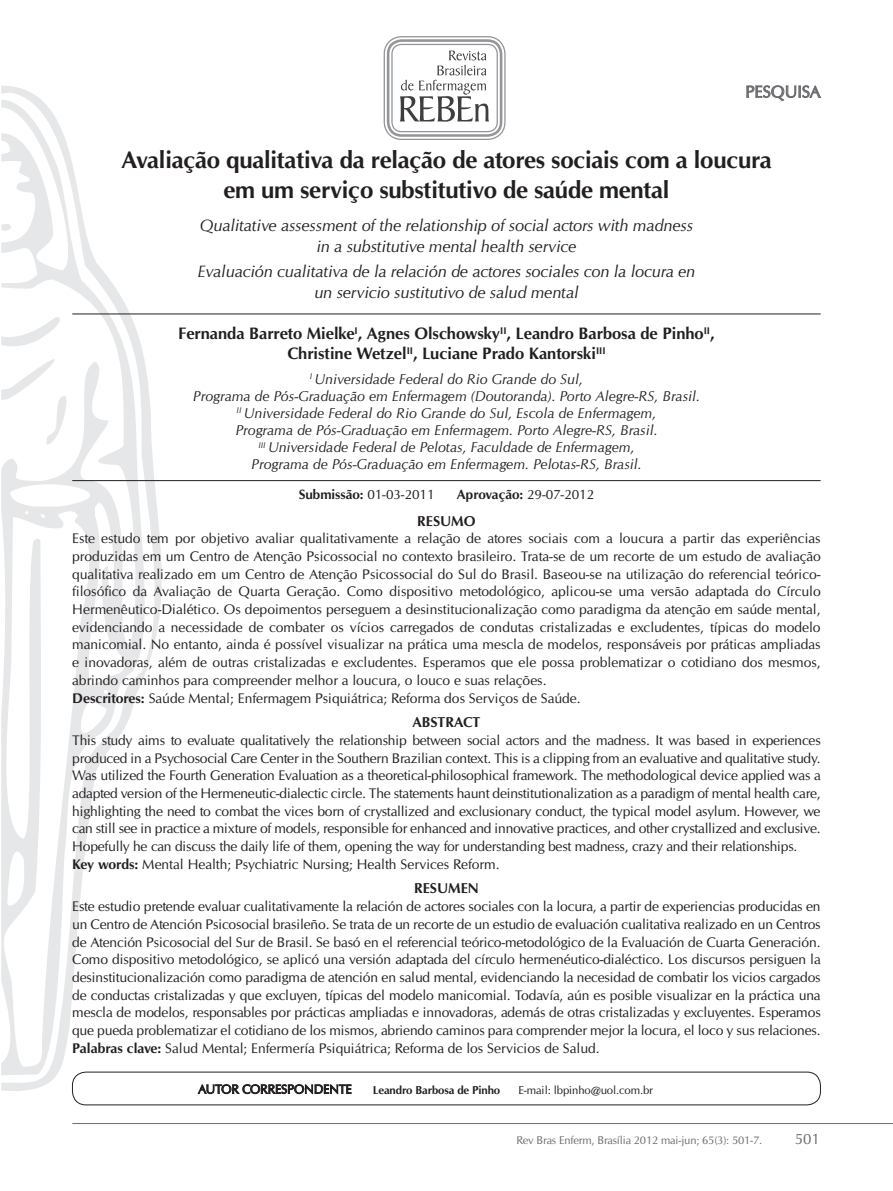
<style>
.page{position:relative;width:893px;height:1191px;background:#fff}
.page>*{position:absolute;margin:0;border:0;box-sizing:border-box;transform-origin:0 0}
.t1{font:700 24px/30px "URW Classico";letter-spacing:-.01em;color:#231f20;text-align:center}
.t2{font:italic 16.5px/21px "URW Classico";letter-spacing:-.01em;color:#231f20;text-align:center}
.t3{font:700 16.5px/19.8px "URW Classico";color:#231f20;text-align:center}
.t4{font:16.5px "URW Classico";color:#6c6d70}
.t5{font:15px "URW Classico";color:#6c6d70}
.t6{font:italic 14.25px/17.1px "URW Classico";color:#231f20;text-align:center}
.t7{font:700 14.25px "URW Classico";color:#231f20}
.t8{font:13.95px/17.7px "URW Classico";color:#231f20}
.t9{font:700 13.5px "URW Classico";color:#231f20}
.t10{font:12.45px "URW Classico";letter-spacing:-.01em;color:#231f20}
.t11{font:11.4px "URW Classico";letter-spacing:-.01em;color:#231f20}
.t12{font:700 11.4px "URW Classico";letter-spacing:-.01em;color:#231f20}
.t13{font:11.25px "URW Classico";letter-spacing:-.015em;color:#6c6d70}
.s1{font-weight:400}
.s2{font-weight:700}
</style>
<div class="page">
<svg style="left:1px;top:86px;width:174px;height:1005px"></svg>
<div style="left:384px;top:36px;width:122px;height:104px;border:1px solid #939598;border-radius:17px"></div>
<div style="left:387px;top:39px;width:115px;height:98px;border:3px solid #939598;border-radius:14px"></div>
<div style="left:391px;top:44px;width:107px;height:88px;border:1px solid #939598;border-radius:10px"></div>
<svg style="left:400px;top:51px;width:89px;height:71px"></svg>
<hr style="left:72px;top:1123px;width:821px;height:1px;background:#6c6d70">
<hr style="left:72px;top:314px;width:749px;height:1px;background:#231f20">
<hr style="left:72px;top:480px;width:749px;height:1px;background:#231f20">
<svg style="left:746px;top:86px;width:75px;height:15px"></svg>
<div style="left:72px;top:1072px;width:749px;height:33px;border:1px solid #231f20;border-radius:14px"></div>
<svg style="left:198px;top:1084px;width:153px;height:9px"></svg>
<p class="t4" style="left:745px;top:82px;width:77px">PESQUISA</p>
<h1 class="t1" style="left:121px;top:144px;width:652px">Avaliação qualitativa da relação de atores sociais com a loucura em um serviço substitutivo de saúde mental</h1>
<p class="t2" style="left:200px;top:215px;width:495px">Qualitative assessment of the relationship of social actors with madness in a substitutive mental health service</p>
<p class="t2" style="left:198px;top:261px;width:499px">Evaluación cualitativa de la relación de actores sociales con la locura en un servicio sustitutivo de salud mental</p>
<p class="t3" style="left:178px;top:324px;width:538px">Fernanda Barreto Mielke<sup>I</sup>, Agnes Olschowsky<sup>II</sup>, Leandro Barbosa de Pinho<sup>II</sup>,<br>Christine Wetzel<sup>II</sup>, Luciane Prado Kantorski<sup>III</sup></p>
<p class="t6" style="left:193px;top:371px;width:509px"><sup>I</sup> Universidade Federal do Rio Grande do Sul,<br>Programa de Pós-Graduação em Enfermagem (Doutoranda). Porto Alegre-RS, Brasil.<br><sup>II</sup> Universidade Federal do Rio Grande do Sul, Escola de Enfermagem,<br>Programa de Pós-Graduação em Enfermagem. Porto Alegre-RS, Brasil.<br><sup>III</sup> Universidade Federal de Pelotas, Faculdade de Enfermagem,<br>Programa de Pós-Graduação em Enfermagem. Pelotas-RS, Brasil.</p>
<p class="t9" style="left:299px;top:486px;width:137px">Submissão: <span class="s1">01-03-2011</span></p>
<p class="t9" style="left:457px;top:486px;width:139px">Aprovação: <span class="s1">29-07-2012</span></p>
<p class="t7" style="left:417px;top:512px;width:60px">RESUMO</p>
<p class="t8" style="left:72px;top:530px;width:750px">Este estudo tem por objetivo avaliar qualitativamente a relação de atores sociais com a loucura a partir das experiências produzidas em um Centro de Atenção Psicossocial no contexto brasileiro. Trata-se de um recorte de um estudo de avaliação qualitativa realizado em um Centro de Atenção Psicossocial do Sul do Brasil. Baseou-se na utilização do referencial teórico&shy;filosófico da Avaliação de Quarta Geração. Como dispositivo metodológico, aplicou-se uma versão adaptada do Círculo Hermenêutico-Dialético. Os depoimentos perseguem a desinstitucionalização como paradigma da atenção em saúde mental, evidenciando a necessidade de combater os vícios carregados de condutas cristalizadas e excludentes, típicas do modelo manicomial. No entanto, ainda é possível visualizar na prática uma mescla de modelos, responsáveis por práticas ampliadas e inovadoras, além de outras cristalizadas e excludentes. Esperamos que ele possa problematizar o cotidiano dos mesmos, abrindo caminhos para compreender melhor a loucura, o louco e suas relações.<br><span class="s2">Descritores:</span> Saúde Mental; Enfermagem Psiquiátrica; Reforma dos Serviços de Saúde.</p>
<p class="t7" style="left:412px;top:713px;width:69px">ABSTRACT</p>
<p class="t8" style="left:72px;top:731px;width:750px">This study aims to evaluate qualitatively the relationship between social actors and the madness. It was based in experiences produced in a Psychosocial Care Center in the Southern Brazilian context. This is a clipping from an evaluative and qualitative study.<br>Was utilized the Fourth Generation Evaluation as a theoretical-philosophical framework. The methodological device applied was a adapted version of the Hermeneutic-dialectic circle. The statements haunt deinstitutionalization as a paradigm of mental health care, highlighting the need to combat the vices born of crystallized and exclusionary conduct, the typical model asylum. However, we can still see in practice a mixture of models, responsible for enhanced and innovative practices, and other crystallized and exclusive.<br>Hopefully he can discuss the daily life of them, opening the way for understanding best madness, crazy and their relationships.<br><span class="s2">Key words:</span> Mental Health; Psychiatric Nursing; Health Services Reform.</p>
<p class="t7" style="left:414px;top:880px;width:66px">RESUMEN</p>
<p class="t8" style="left:72px;top:897px;width:750px;text-align:justify">Este estudio pretende evaluar cualitativamente la relación de actores sociales con la locura, a partir de experiencias producidas en un Centro de Atención Psicosocial brasileño. Se trata de un recorte de un estudio de evaluación cualitativa realizado en un Centros de Atención Psicosocial del Sur de Brasil. Se basó en el referencial teórico-metodológico de la Evaluación de Cuarta Generación.<br>Como dispositivo metodológico, se aplicó una versión adaptada del círculo hermenéutico-dialéctico. Los discursos persiguen la desinstitucionalización como paradigma de atención en salud mental, evidenciando la necesidad de combatir los vicios cargados de conductas cristalizadas y que excluyen, típicas del modelo manicomial. Todavía, aún es posible visualizar en la práctica una mescla de modelos, responsables por prácticas ampliadas e innovadoras, además de otras cristalizadas y excluyentes. Esperamos que pueda problematizar el cotidiano de los mismos, abriendo caminos para comprender mejor la locura, el loco y sus relaciones.<br><span class="s2">Palabras clave:</span> Salud Mental; Enfermería Psiquiátrica; Reforma de los Servicios de Salud.</p>
<p class="t10" style="left:198px;top:1082px;width:155px">AUTOR CORRESPONDENTE</p>
<p class="t12" style="left:373px;top:1082px;width:129px">Leandro Barbosa de Pinho</p>
<p class="t11" style="left:518px;top:1083px;width:136px">E-mail: lbpinho@uol.com.br</p>
<p class="t13" style="left:517px;top:1133px;width:247px">Rev Bras Enferm, Brasília 2012 mai-jun; 65(3): 501-7.</p>
<p class="t5" style="left:795px;top:1130px;width:26px">501</p>
</div>
